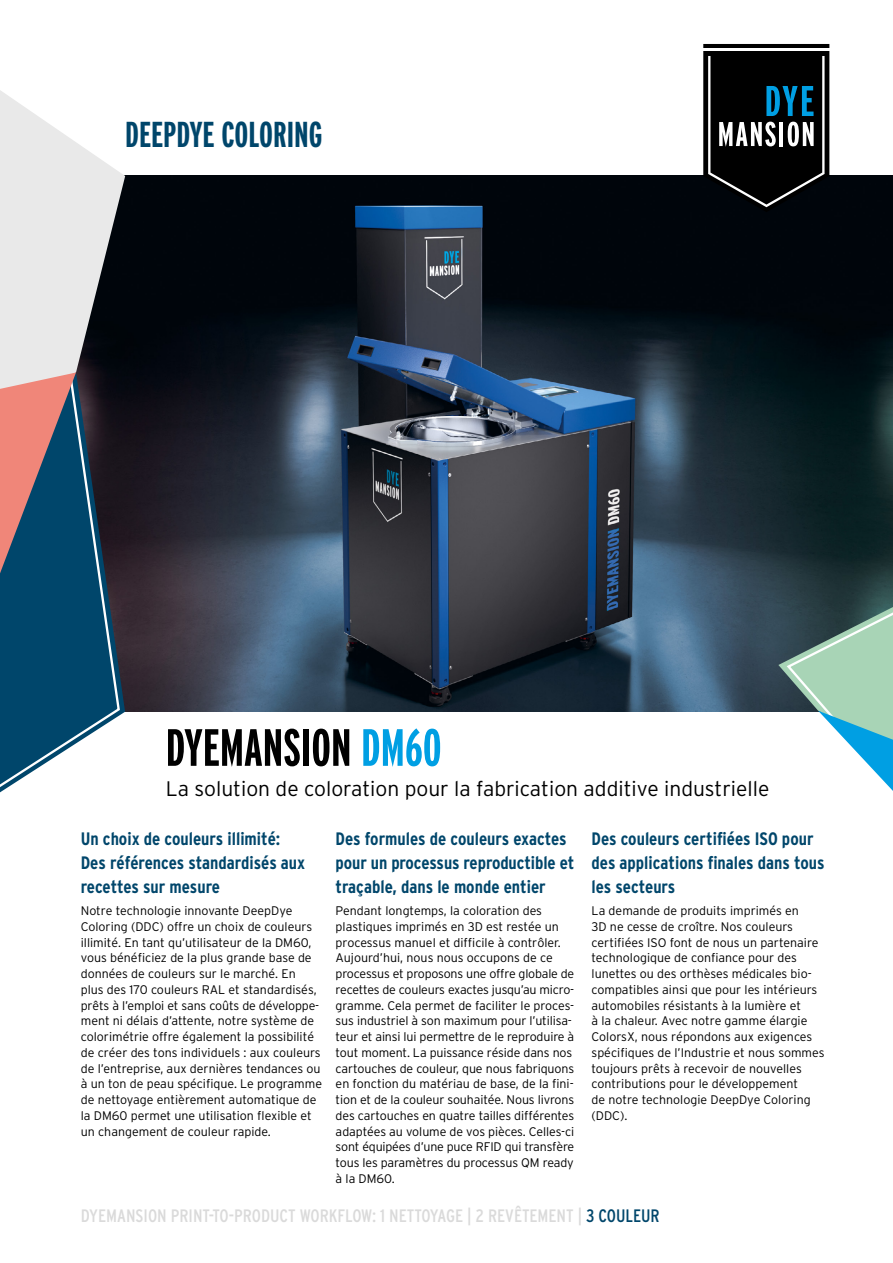
<style>
.page{position:relative;width:893px;height:1263px;background:#fff}
.page>*{position:absolute;margin:0;border:0;box-sizing:border-box;transform-origin:0 0}
.t1{font:700 52.35px "Interstate Compressed";color:#000}
.t2{font:700 36px "Interstate Compressed";color:#00466b}
.t3{font:300 21px "Interstate";color:#000}
.t4{font:700 18px/24px "Interstate Condensed";color:#00466b}
.t5{font:18px "Interstate Condensed";color:#dadada}
.t6{font:300 12.45px/15.8px "Interstate";color:#000}
.s1{color:#009fe3}
.s2{color:#00466b}
</style>
<div class="page">
<img style="left:125px;top:176px;width:768px;height:536px">
<svg style="left:703px;top:44px;width:126px;height:168px;background:#1e2427"></svg>
<svg style="left:778px;top:601px;width:115px;height:190px"></svg>
<svg style="left:0;top:573px;width:122px;height:220px"></svg>
<svg style="left:0;top:90px;width:125px;height:483px;background:#9e9ca2"></svg>
<h2 class="t2" style="left:125px;top:114px;width:199px">DEEPDYE COLORING</h2>
<h1 class="t1" style="left:166px;top:718px;width:277px">DYEMANSION <span class="s1">DM60</span></h1>
<h3 class="t3" style="left:166px;top:777px;width:605px">La solution de coloration pour la fabrication additive industrielle</h3>
<h3 class="t4" style="left:81px;top:826px;width:226px">Un choix de couleurs illimité:<br>Des références standardisés aux recettes sur mesure</h3>
<p class="t6" style="left:81px;top:903px;width:243px">Notre technologie innovante DeepDye Coloring (DDC) offre un choix de couleurs illimité. En tant qu’utilisateur de la DM60, vous bénéficiez de la plus grande base de données de couleurs sur le marché. En<br>plus des 170 couleurs RAL et standardisés, prêts à l’emploi et sans coûts de développe‑ ment ni délais d’attente, notre système de colorimétrie offre également la possibilité de créer des tons individuels : aux couleurs de l’entreprise, aux dernières tendances ou à un ton de peau spécifique. Le programme de nettoyage entièrement automatique de la DM60 permet une utilisation flexible et un changement de couleur rapide.</p>
<h3 class="t4" style="left:336px;top:826px;width:240px">Des formules de couleurs exactes pour un processus reproductible et traçable, dans le monde entier</h3>
<p class="t6" style="left:336px;top:903px;width:240px">Pendant longtemps, la coloration des plastiques imprimés en 3D est restée un processus manuel et difficile à contrôler.<br>Aujourd’hui, nous nous occupons de ce processus et proposons une offre globale de recettes de couleurs exactes jusqu’au micro‑ gramme. Cela permet de faciliter le proces‑ sus industriel à son maximum pour l’utilisa‑ teur et ainsi lui permettre de le reproduire à tout moment. La puissance réside dans nos cartouches de couleur, que nous fabriquons en fonction du matériau de base, de la fini‑ tion et de la couleur souhaitée. Nous livrons des cartouches en quatre tailles différentes adaptées au volume de vos pièces. Celles-ci sont équipées d’une puce RFID qui transfère tous les paramètres du processus QM ready à la DM60.</p>
<h3 class="t4" style="left:592px;top:826px;width:235px">Des couleurs certifiées ISO pour des applications finales dans tous les secteurs</h3>
<p class="t6" style="left:592px;top:903px;width:235px">La demande de produits imprimés en<br>3D ne cesse de croître. Nos couleurs certifiées ISO font de nous un partenaire technologique de confiance pour des lunettes ou des orthèses médicales bio‑ compatibles ainsi que pour les intérieurs automobiles résistants à la lumière et<br>à la chaleur. Avec notre gamme élargie ColorsX, nous répondons aux exigences spécifiques de l’Industrie et nous sommes toujours prêts à recevoir de nouvelles contributions pour le développement<br>de notre technologie DeepDye Coloring (DDC).</p>
<h3 class="t5" style="left:81px;top:1205px;width:580px">DYEMANSION PRINT-TO-PRODUCT WORKFLOW: 1 NETTOYAGE | 2 REVÊTEMENT | <span class="s2">3 COULEUR</span></h3>
</div>
